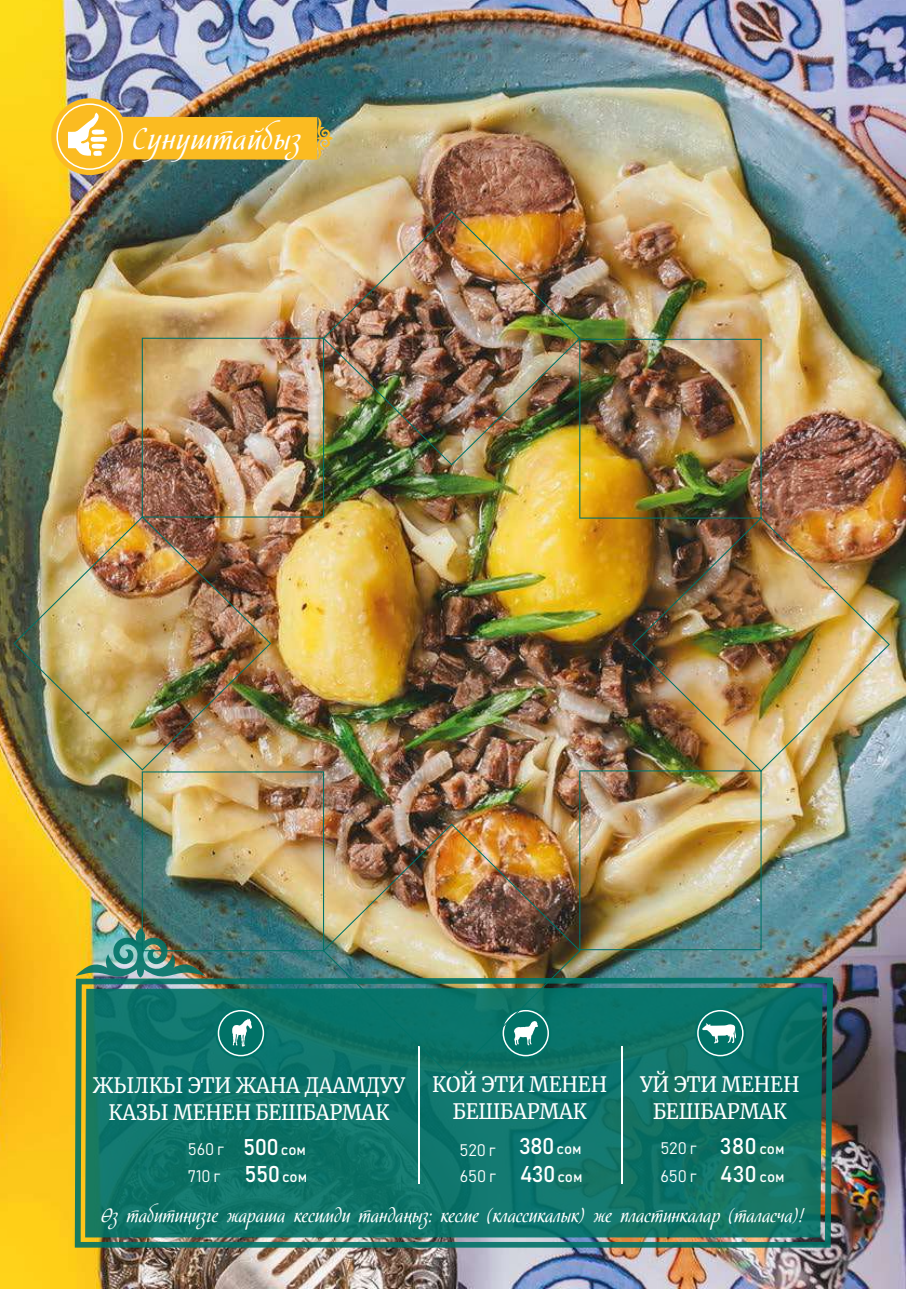
<style>
.page{position:relative;width:906px;height:1289px;background:#fff}
.page>*{position:absolute;margin:0;border:0;box-sizing:border-box;transform-origin:0 0}
.t1{font:30.15px "Hortensia";color:#fff}
.t2{font:21px/27px "Merriweather";letter-spacing:-.01em;color:#fff;text-align:center;scale:.95 1}
.t3{font:19.5px "Hortensia";letter-spacing:-.02em;color:#fff;scale:.95 1}
.t4{font:16.5px/26.8px "Bahnschrift";color:#fff}
.s1{font-size:22.5px}
.s2{font-size:15px}
</style>
<div class="page">
<img style="left:0;top:0;width:906px;height:1288px">
<svg style="left:317px;top:117px;width:16px;height:43px"></svg>
<div style="left:106px;top:117px;width:211px;height:43px;background:#fbbb21"></div>
<div style="left:51px;top:98px;width:77px;height:77px;background:#fbbb21;border-radius:50%"></div>
<div style="left:56px;top:103px;width:67px;height:67px;border:2px solid #fff;border-radius:50%"></div>
<svg style="left:68px;top:113px;width:39px;height:43px"></svg>
<svg style="left:75px;top:1077px;width:758px;height:170px;background:#167569"></svg>
<hr style="left:418px;top:1046px;width:1px;height:137px;background:#fff">
<hr style="left:621px;top:1046px;width:2px;height:137px;background:#fff">
<svg style="left:103px;top:1215px;width:8px;height:2px"></svg>
<img style="left:13px;top:211px;width:877px;height:866px">
<h1 class="t1" style="left:132px;top:120px;width:170px">Сунуштайбыз</h1>
<p class="t2" style="left:93px;top:1071px;width:330px">ЖЫЛКЫ ЭТИ ЖАНА ДААМДУУ<br>КАЗЫ МЕНЕН БЕШБАРМАК</p>
<p class="t2" style="left:432px;top:1069px;width:186px">КОЙ ЭТИ МЕНЕН<br>БЕШБАРМАК</p>
<p class="t2" style="left:640px;top:1069px;width:169px">УЙ ЭТИ МЕНЕН<br>БЕШБАРМАК</p>
<p class="t4" style="left:459px;top:1135px;width:125px">520 г <span class="s1">380</span> <span class="s2">сом<br></span>650 г <span class="s1">430</span> <span class="s2">сом</span></p>
<p class="t4" style="left:660px;top:1133px;width:126px;line-height:28.3px">520 г <span class="s1">380</span> <span class="s2">сом<br></span>650 г <span class="s1">430</span> <span class="s2">сом</span></p>
<p class="t4" style="left:188px;top:1135px;width:121px">560 г <span class="s1">500</span> <span class="s2">сом<br></span>710 г <span class="s1">550</span> <span class="s2">сом</span></p>
<p class="t3" style="left:101px;top:1203px;width:742px">Оз табитинизге жараша кесимди танданыз: кесме (классикалык) же пластинкалар (таласча)!</p>
</div>
